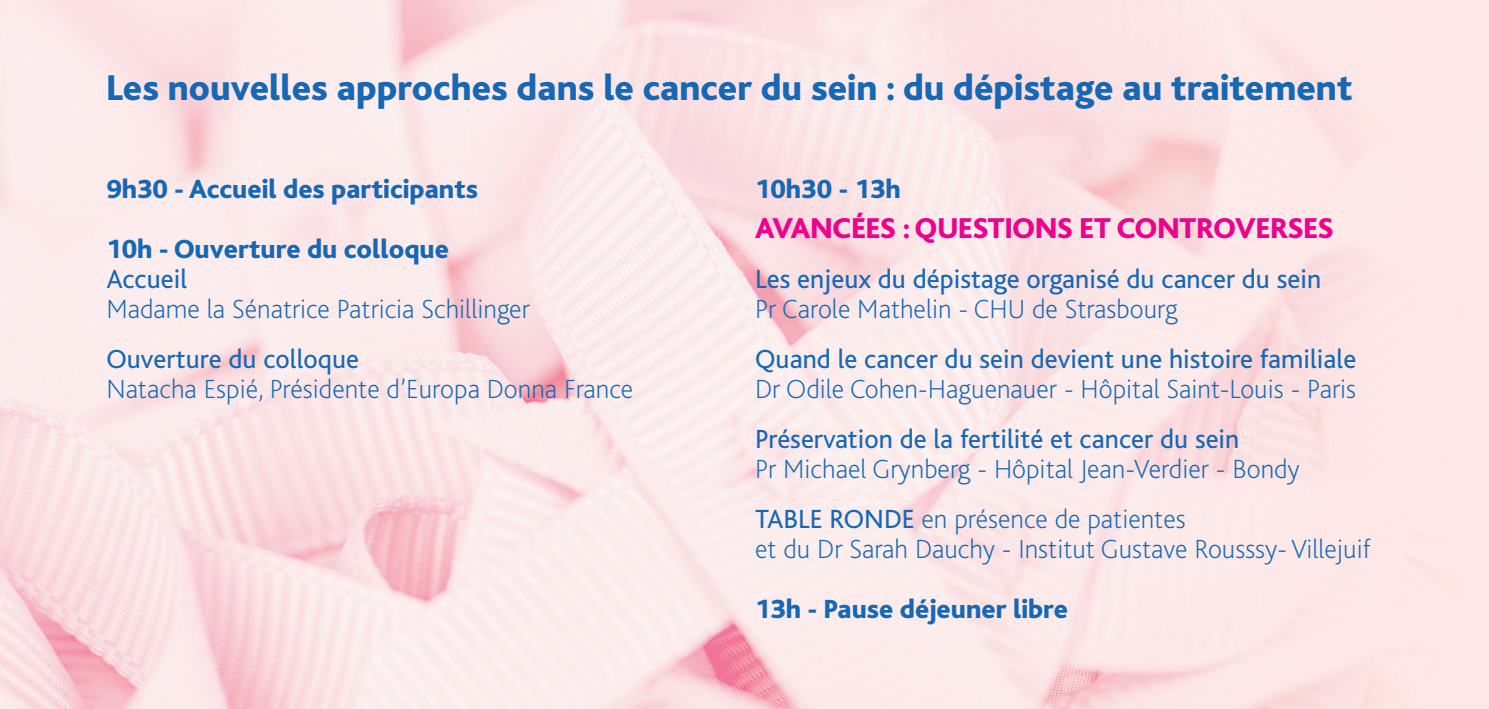
<style>
.page{position:relative;width:1489px;height:709px;background:#fff}
.page>*{position:absolute;margin:0;border:0;box-sizing:border-box;transform-origin:0 0}
.t1{font:800 37.5px "Bliss";color:#1768b4}
.t2{font:800 30px "Bliss";color:#ed028c}
.t3{font:200 27.5px "Bliss";color:#1768b4}
.t4{font:27.5px "Bliss";color:#1768b4}
.t5{font:800 27.5px "Bliss";color:#1768b4}
.s1{font-weight:400}
</style>
<div class="page">
<img style="left:0;top:0;width:1488px;height:709px">
<p class="t1" style="left:106px;top:68px;width:1247px">Les nouvelles approches dans le cancer du sein : du dépistage au traitement</p>
<p class="t5" style="left:106px;top:175px;width:373px">9h30 - Accueil des participants</p>
<p class="t5" style="left:106px;top:235px;width:344px">10h - Ouverture du colloque</p>
<p class="t4" style="left:106px;top:265px;width:82px">Accueil</p>
<p class="t3" style="left:106px;top:295px;width:425px">Madame la Sénatrice Patricia Schillinger</p>
<p class="t4" style="left:106px;top:345px;width:254px">Ouverture du colloque</p>
<p class="t3" style="left:106px;top:375px;width:528px">Natacha Espié, Présidente d’Europa Donna France</p>
<p class="t5" style="left:755px;top:175px;width:147px">10h30 - 13h</p>
<p class="t2" style="left:755px;top:213px;width:579px">AVANCÉES : QUESTIONS ET CONTROVERSES</p>
<p class="t4" style="left:755px;top:265px;width:567px">Les enjeux du dépistage organisé du cancer du sein</p>
<p class="t3" style="left:755px;top:295px;width:424px">Pr Carole Mathelin - CHU de Strasbourg</p>
<p class="t4" style="left:755px;top:345px;width:602px">Quand le cancer du sein devient une histoire familiale</p>
<p class="t3" style="left:755px;top:375px;width:602px">Dr Odile Cohen-Haguenauer - Hôpital Saint-Louis - Paris</p>
<p class="t4" style="left:755px;top:425px;width:486px">Préservation de la fertilité et cancer du sein</p>
<p class="t3" style="left:755px;top:455px;width:546px">Pr Michael Grynberg - Hôpital Jean-Verdier - Bondy</p>
<p class="t3" style="left:755px;top:505px;width:432px"><span class="s1">TABLE RONDE</span> en présence de patientes</p>
<p class="t3" style="left:755px;top:535px;width:617px">et du Dr Sarah Dauchy - Institut Gustave Rousssy- Villejuif</p>
<p class="t5" style="left:755px;top:595px;width:314px">13h - Pause déjeuner libre</p>
</div>
